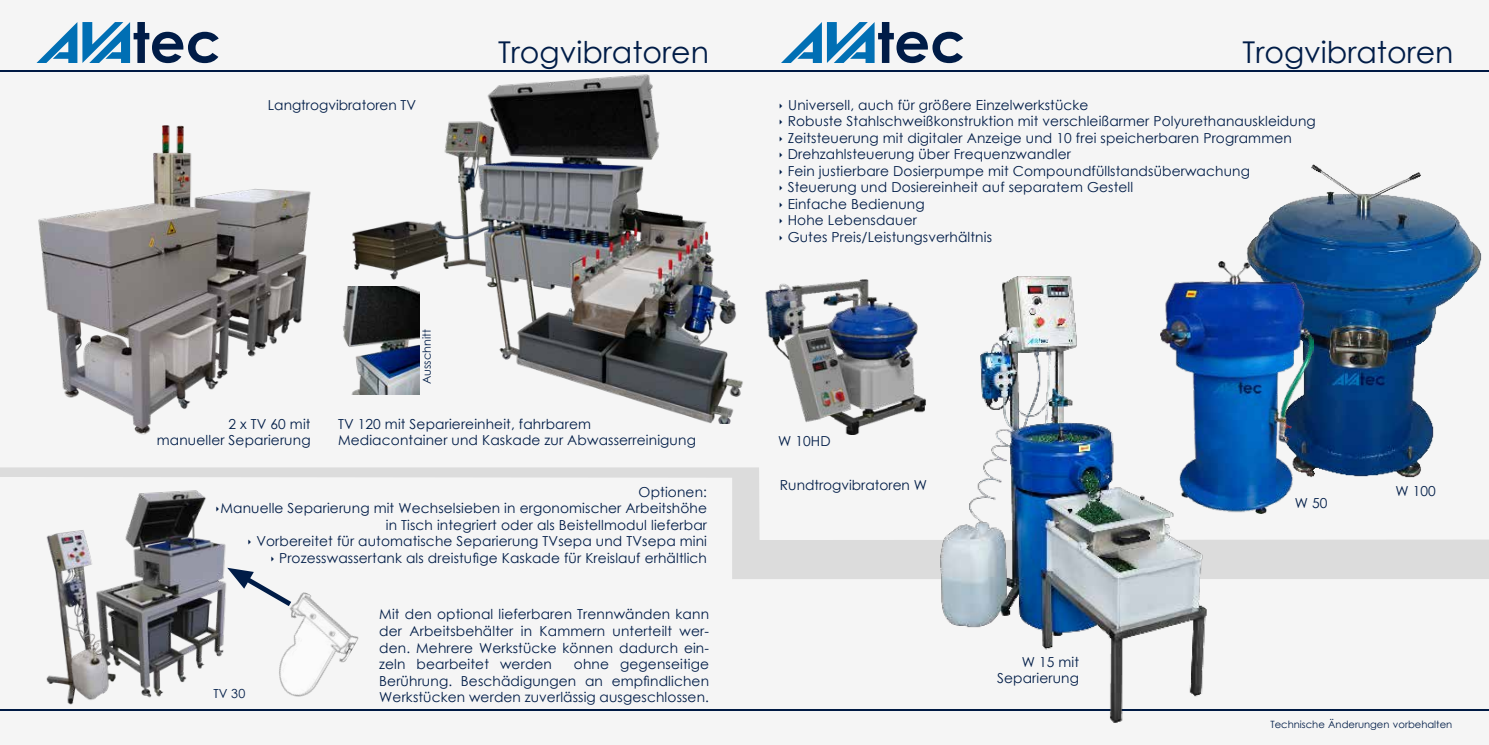
<style>
.page{position:relative;width:1489px;height:745px;background:#fff}
.page>*{position:absolute;margin:0;border:0;box-sizing:border-box;transform-origin:0 0}
.t1{font:30px "Century Gothic";color:#001c47}
.t2{font:13.75px/16.5px "Century Gothic";letter-spacing:.01em;color:#001c47;text-align:right}
.t3{font:12.5px "Century Gothic";color:#001c47}
.t4{font:11.25px "Century Gothic";color:#001c47}
.t5{font:10px "Century Gothic";color:#001c47}
</style>
<div class="page">
<div style="left:0;top:0;width:1488px;height:744px;background:#f5f5f5"></div>
<hr style="left:0;top:70px;width:1488px;height:2px;background:#001c47">
<svg style="left:37px;top:22px;width:182px;height:41px"></svg>
<svg style="left:781px;top:22px;width:182px;height:41px"></svg>
<hr style="left:0;top:708px;width:1488px;height:2px;background:#001c47">
<svg style="left:0;top:467px;width:1488px;height:111px"></svg>
<img style="left:1246px;top:164px;width:238px;height:333px">
<img style="left:250px;top:592px;width:115px;height:119px">
<img style="left:38px;top:125px;width:273px;height:310px">
<img style="left:1219px;top:262px;width:94px;height:251px">
<img style="left:909px;top:263px;width:310px;height:460px">
<img style="left:37px;top:479px;width:208px;height:232px">
<img style="left:765px;top:272px;width:194px;height:162px">
<img style="left:351px;top:74px;width:392px;height:349px">
<img style="left:342px;top:286px;width:77px;height:108px">
<svg style="left:248px;top:539px;width:3px;height:5px"></svg>
<svg style="left:222px;top:556px;width:73px;height:56px"></svg>
<p class="t2" style="left:268px;top:96px;width:150px">Langtrogvibratoren TV</p>
<p class="t4" style="left:419px;top:384px;width:56px;rotate:-90deg">Ausschnitt</p>
<h1 class="t1" style="left:498px;top:31px;width:212px">Trogvibratoren</h1>
<h1 class="t1" style="left:1242px;top:31px;width:212px">Trogvibratoren</h1>
<p class="t2" style="left:787px;top:96px;width:529px;text-align:left">Universell, auch für größere Einzelwerkstücke<br>Robuste Stahlschweißkonstruktion mit verschleißarmer Polyurethanauskleidung Zeitsteuerung mit digitaler Anzeige und 10 frei speicherbaren Programmen Drehzahlsteuerung über Frequenzwandler<br>Fein justierbare Dosierpumpe mit Compoundfüllstandsüberwachung Steuerung und Dosiereinheit auf separatem Gestell<br>Einfache Bedienung<br>Hohe Lebensdauer<br>Gutes Preis/Leistungsverhältnis</p>
<p class="t2" style="left:157px;top:415px;width:155px">2 x TV 60 mit<br>manueller Separierung</p>
<p class="t2" style="left:338px;top:415px;width:359px;text-align:left">TV 120 mit Separiereinheit, fahrbarem<br>Mediacontainer und Kaskade zur Abwasserreinigung</p>
<p class="t2" style="left:220px;top:483px;width:488px">Optionen:<br>Manuelle Separierung mit Wechselsieben in ergonomischer Arbeitshöhe in Tisch integriert oder als Beistellmodul lieferbar<br>Vorbereitet für automatische Separierung TVsepa und TVsepa mini Prozesswassertank als dreistufige Kaskade für Kreislauf erhältlich</p>
<p class="t3" style="left:213px;top:684px;width:33px">TV 30</p>
<p class="t2" style="left:379px;top:605px;width:331px;text-align:justify">Mit den optional lieferbaren Trennwänden kann der Arbeitsbehälter in Kammern unterteilt wer&shy;den. Mehrere Werkstücke können dadurch ein&shy;zeln bearbeitet werden</p>
<p class="t2" style="left:379px;top:655px;width:331px;text-align:justify;text-indent:195px">ohne gegenseitige Berührung. Beschädigungen an empfindlichen Werkstücken werden zuverlässig ausgeschlossen.</p>
<p class="t2" style="left:778px;top:432px;width:54px">W 10HD</p>
<p class="t2" style="left:780px;top:476px;width:148px">Rundtrogvibratoren W</p>
<p class="t2" style="left:997px;top:652px;width:83px">W 15 mit<br>Separierung</p>
<p class="t2" style="left:1294px;top:494px;width:34px">W 50</p>
<p class="t2" style="left:1395px;top:482px;width:42px">W 100</p>
<p class="t5" style="left:1270px;top:716px;width:183px">Technische Änderungen vorbehalten</p>
</div>
